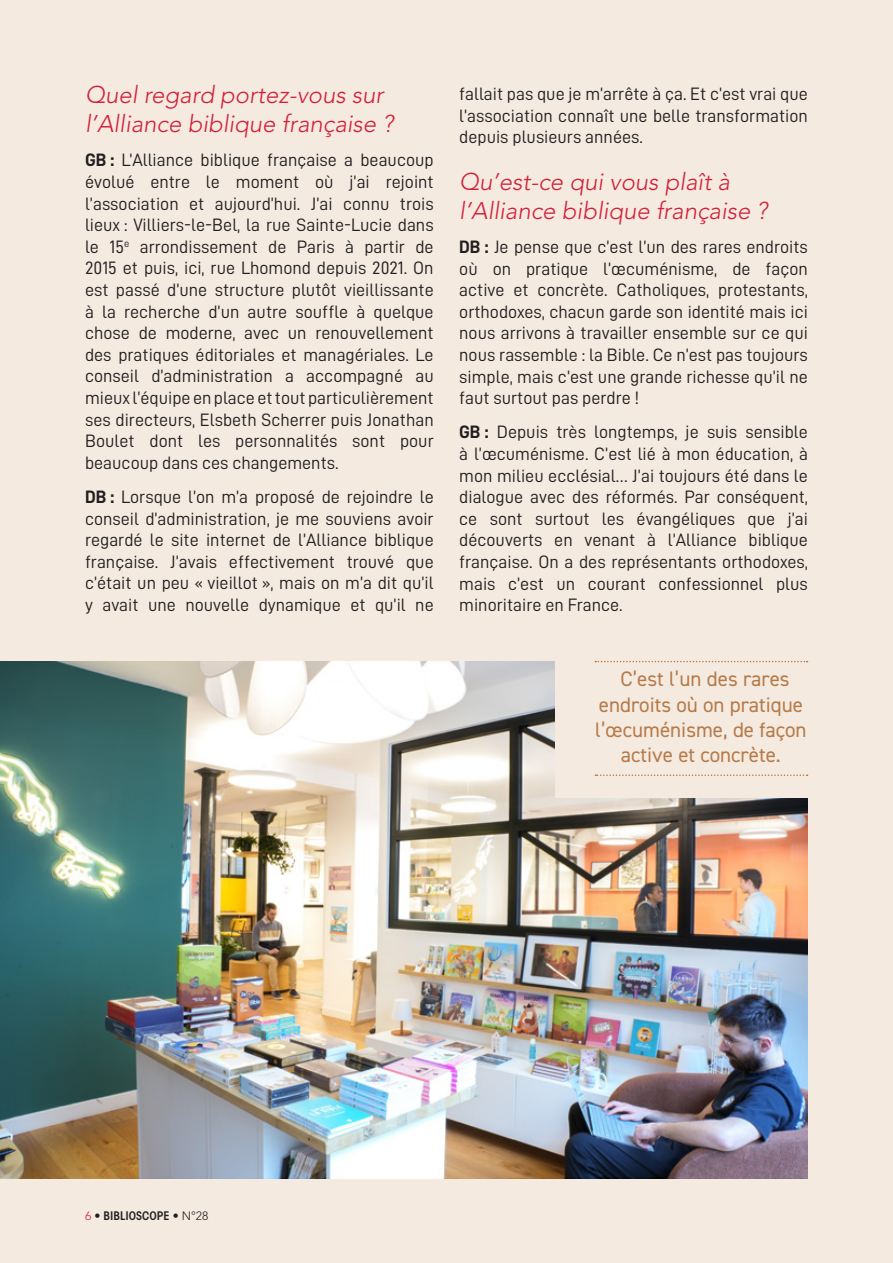
<style>
.page{position:relative;width:893px;height:1263px;background:#f4eadf}
.page>*{position:absolute;margin:0;border:0;box-sizing:border-box;transform-origin:0 0}
.DOSSIER_Chapeau{font:italic 300 24px/28.8px "Avenir LT Std";color:#d2203a}
.DOSSIER_Mise_en_exerge{font:21px/25.2px "DIN2014";color:#b77a49;text-align:center}
._04-texte{font:18px/21.6px "D DIN";color:#231f20;text-align:justify}
.t1{font:600 condensed 12px "Avant Garde";color:#231f20}
.s1{font-family:"D DIN Bold"}
.s2{font-family:"Avenir LT Std";font-weight:300;font-stretch:normal;color:#d2203a}
.s3{font-family:"Avenir LT Std";font-weight:300;font-stretch:normal}
</style>
<div class="page">
<img style="left:0;top:662px;width:808px;height:517px">
<div style="left:555px;top:635px;width:292px;height:162px;background:#f4eadf"></div>
<svg style="left:595px;top:774px;width:212px;height:2px"></svg>
<svg style="left:595px;top:661px;width:212px;height:1px"></svg>
<p class="DOSSIER_Chapeau" style="left:85px;top:81px;width:310px">Quel regard portez-vous sur l’Alliance biblique française ?</p>
<p class="_04-texte" style="left:85px;top:149px;width:350px"><span class="s1">GB :</span> L’Alliance biblique française a beaucoup évolué entre le moment où j’ai rejoint l’association et aujourd’hui. J’ai connu trois lieux : Villiers-le-Bel, la rue Sainte-Lucie dans le 15<sup>e</sup> arrondissement de Paris à partir de 2015 et puis, ici, rue Lhomond depuis 2021. On est passé d’une structure plutôt vieillissante à la recherche d’un autre souffle à quelque chose de moderne, avec un renouvellement des pratiques éditoriales et managériales. Le conseil d’administration a accompagné au mieux l’équipe en place et tout particulièrement ses directeurs, Elsbeth Scherrer puis Jonathan Boulet dont les personnalités sont pour beaucoup dans ces changements.</p>
<p class="_04-texte" style="left:85px;top:486px;width:350px"><span class="s1">DB :</span> Lorsque l’on m’a proposé de rejoindre le conseil d’administration, je me souviens avoir regardé le site internet de l’Alliance biblique française. J’avais effectivement trouvé que c’était un peu « vieillot », mais on m’a dit qu’il y avait une nouvelle dynamique et qu’il ne</p>
<p class="_04-texte" style="left:459px;top:83px;width:350px">fallait pas que je m’arrête à ça. Et c’est vrai que l’association connaît une belle transformation depuis plusieurs années.</p>
<p class="DOSSIER_Chapeau" style="left:459px;top:168px;width:310px">Qu’est-ce qui vous plaît à l’Alliance biblique française ?</p>
<p class="_04-texte" style="left:459px;top:236px;width:350px"><span class="s1">DB :</span> Je pense que c’est l’un des rares endroits où on pratique l’œcuménisme, de façon active et concrète. Catholiques, protestants, orthodoxes, chacun garde son identité mais ici nous arrivons à travailler ensemble sur ce qui nous rassemble : la Bible. Ce n’est pas toujours simple, mais c’est une grande richesse qu’il ne faut surtout pas perdre !</p>
<p class="_04-texte" style="left:459px;top:421px;width:350px"><span class="s1">GB :</span> Depuis très longtemps, je suis sensible à l’œcuménisme. C’est lié à mon éducation, à mon milieu ecclésial… J’ai toujours été dans le dialogue avec des réformés. Par conséquent, ce sont surtout les évangéliques que j’ai découverts en venant à l’Alliance biblique française. On a des représentants orthodoxes, mais c’est un courant confessionnel plus minoritaire en France.</p>
<p class="DOSSIER_Mise_en_exerge" style="left:595px;top:666px;width:213px">C’est l’un des rares endroits où on pratique l’œcuménisme, de façon active et concrète.</p>
<p class="t1" style="left:85px;top:1209px;width:125px"><span class="s2">6</span> • BIBLIOSCOPE • <span class="s3">N°28</span></p>
</div>
